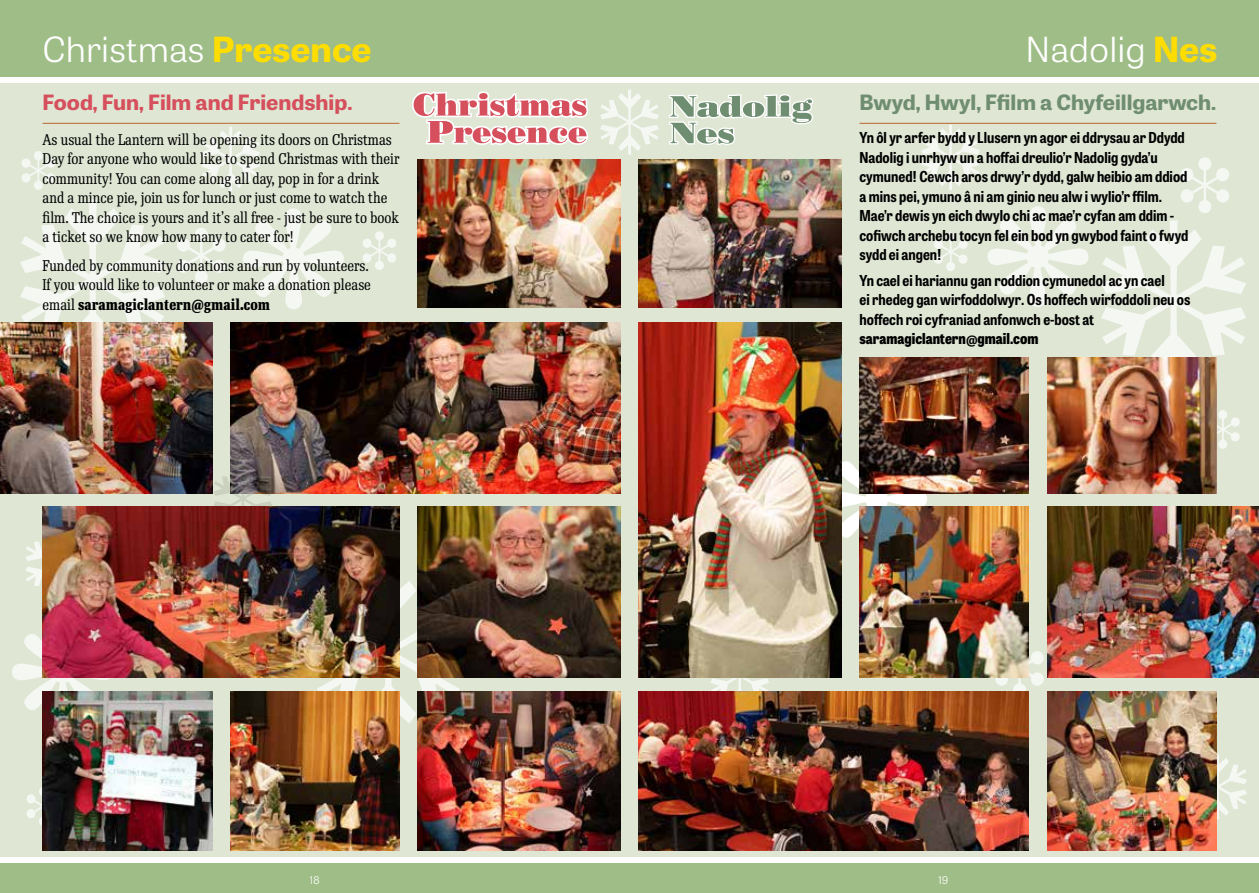
<style>
.page{position:relative;width:1259px;height:893px;background:#fff}
.page>*{position:absolute;margin:0;border:0;box-sizing:border-box;transform-origin:0 0}
.t1{font:300 34.5px "Tablet Gothic Wide";color:#fff}
.t2{font:700 21px "Tablet Gothic Wide";color:#6f8d71}
.t3{font:700 21px "Tablet Gothic Wide";color:#d64f5c}
.t4{font:700 semi-condensed 15px/19.5px "Tablet Gothic";color:#000}
.t5{font:15px/19.5px "Re Public Cond";color:#000}
.t6{font:800 semi-condensed 15px "Tablet Gothic";color:#000}
.t7{font:300 10.5px "Tablet Gothic Wide";color:#fff}
.s1{font-weight:700;color:#fd0}
.s2{font-weight:700}
</style>
<div class="page">
<div style="left:0;top:83px;width:1259px;height:774px;background:#dfe6d4"></div>
<svg style="left:710px;top:678px;width:59px;height:13px"></svg>
<svg style="left:600px;top:90px;width:59px;height:65px"></svg>
<svg style="left:995px;top:651px;width:49px;height:40px"></svg>
<svg style="left:213px;top:476px;width:59px;height:31px"></svg>
<svg style="left:841px;top:449px;width:86px;height:101px"></svg>
<svg style="left:317px;top:572px;width:143px;height:160px"></svg>
<svg style="left:1216px;top:410px;width:23px;height:39px"></svg>
<div style="left:0;top:863px;width:642px;height:30px;background:#9fbd87"></div>
<div style="left:617px;top:863px;width:642px;height:30px;background:#9fbd87"></div>
<div style="left:0;top:0;width:642px;height:77px;background:#9fbd87"></div>
<div style="left:617px;top:0;width:642px;height:77px;background:#9fbd87"></div>
<hr style="left:43px;top:123px;width:356px;height:1px;background:#ba6831">
<hr style="left:859px;top:123px;width:357px;height:1px;background:#ba6831">
<svg style="left:412px;top:91px;width:176px;height:54px"></svg>
<svg style="left:669px;top:94px;width:145px;height:51px"></svg>
<img style="left:230px;top:322px;width:391px;height:171px">
<img style="left:417px;top:507px;width:204px;height:171px">
<img style="left:230px;top:691px;width:169px;height:159px">
<img style="left:417px;top:691px;width:204px;height:159px">
<img style="left:417px;top:159px;width:204px;height:148px">
<img style="left:638px;top:322px;width:203px;height:356px">
<img style="left:638px;top:691px;width:391px;height:159px">
<img style="left:859px;top:507px;width:170px;height:171px">
<img style="left:1047px;top:507px;width:212px;height:171px">
<img style="left:859px;top:357px;width:170px;height:136px">
<img style="left:638px;top:159px;width:203px;height:148px">
<svg style="left:20px;top:199px;width:145px;height:123px"></svg>
<svg style="left:362px;top:231px;width:34px;height:39px"></svg>
<svg style="left:243px;top:208px;width:101px;height:101px"></svg>
<svg style="left:201px;top:127px;width:59px;height:65px"></svg>
<svg style="left:177px;top:228px;width:49px;height:56px"></svg>
<svg style="left:1101px;top:220px;width:145px;height:161px"></svg>
<svg style="left:934px;top:232px;width:33px;height:39px"></svg>
<svg style="left:987px;top:206px;width:101px;height:101px"></svg>
<svg style="left:921px;top:125px;width:59px;height:65px"></svg>
<svg style="left:1180px;top:157px;width:49px;height:56px"></svg>
<svg style="left:21px;top:151px;width:34px;height:39px"></svg>
<svg style="left:12px;top:621px;width:98px;height:101px"></svg>
<svg style="left:25px;top:531px;width:18px;height:65px"></svg>
<svg style="left:1216px;top:754px;width:31px;height:65px"></svg>
<svg style="left:27px;top:787px;width:16px;height:39px"></svg>
<img style="left:43px;top:507px;width:356px;height:171px">
<img style="left:0;top:322px;width:212px;height:171px">
<img style="left:43px;top:691px;width:169px;height:159px">
<img style="left:1047px;top:357px;width:169px;height:136px">
<img style="left:1047px;top:691px;width:169px;height:159px">
<h1 class="t1" style="left:43px;top:24px;width:331px">Christmas <span class="s1">Presence</span></h1>
<h1 class="t1" style="left:1025px;top:24px;width:193px">Nadolig <span class="s1">Nes</span></h1>
<h2 class="t3" style="left:43px;top:86px;width:311px">Food, Fun, Film and Friendship.</h2>
<p class="t5" style="left:43px;top:130px;width:358px">As usual the Lantern will be opening its doors on Christmas Day for anyone who would like to spend Christmas with their community! You can come along all day, pop in for a drink and a mince pie, join us for lunch or just come to watch the film. The choice is yours and it’s all free - just be sure to book a ticket so we know how many to cater for!</p>
<p class="t5" style="left:43px;top:256px;width:330px">Funded by community donations and run by volunteers.<br>If you would like to volunteer or make a donation please email <span class="s2">saramagiclantern@gmail.com</span></p>
<h2 class="t2" style="left:859px;top:86px;width:358px">Bwyd, Hwyl, Ffilm a Chyfeillgarwch.</h2>
<p class="t4" style="left:859px;top:127px;width:330px">Yn ôl yr arfer bydd y Llusern yn agor ei ddrysau ar Ddydd Nadolig i unrhyw un a hoffai dreulio’r Nadolig gyda’u cymuned! Cewch aros drwy’r dydd, galw heibio am ddiod a mins pei, ymuno â ni am ginio neu alw i wylio’r ffilm.<br>Mae’r dewis yn eich dwylo chi ac mae’r cyfan am ddim - cofiwch archebu tocyn fel ein bod yn gwybod faint o fwyd sydd ei angen!</p>
<p class="t4" style="left:859px;top:269px;width:332px">Yn cael ei hariannu gan roddion cymunedol ac yn cael<br>ei rhedeg gan wirfoddolwyr. Os hoffech wirfoddoli neu os hoffech roi cyfraniad anfonwch e-bost at</p>
<p class="t6" style="left:859px;top:327px;width:180px">saramagiclantern@gmail.com</p>
<p class="t7" style="left:310px;top:873px;width:12px">18</p>
<p class="t7" style="left:938px;top:873px;width:12px">19</p>
</div>
